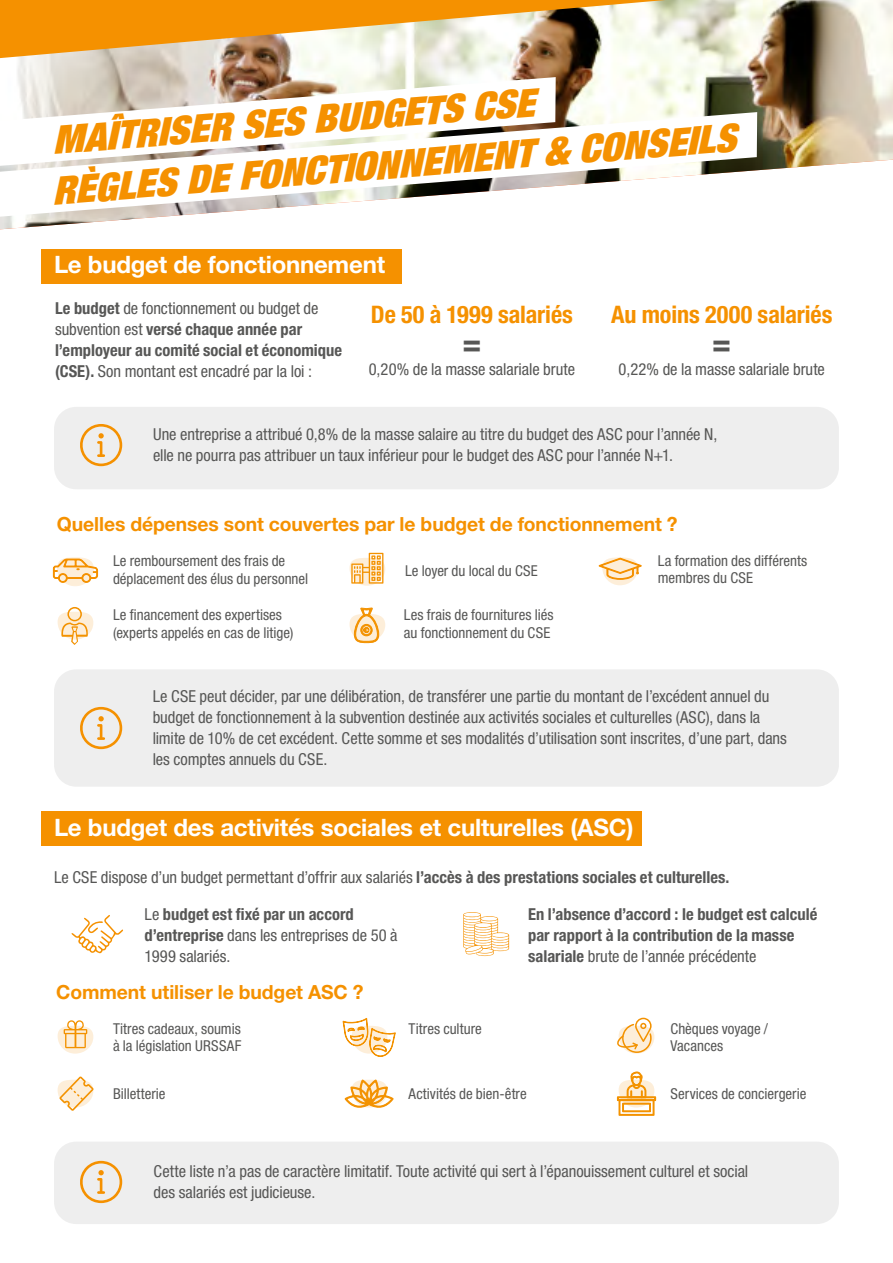
<style>
.page{position:relative;width:893px;height:1263px;background:#fff}
.page>*{position:absolute;margin:0;border:0;box-sizing:border-box;transform-origin:0 0}
.t1{font:italic 900 condensed 39px/49.8px "Helvetica Neue LT Pro";color:#f59100}
.t2{font:700 condensed 31.5px "Helvetica Neue LT Pro";color:#575756}
.t3{font:700 condensed 24.15px "Helvetica Neue LT Pro";color:#f59100}
.t4{font:700 24px "Helvetica Neue LT Pro";letter-spacing:-.01em;color:#fff}
.t5{font:700 19.5px "Helvetica Neue LT Pro";letter-spacing:-.005em;color:#f59100}
.t6{font:condensed 16.5px/21px "Helvetica Neue LT Pro";letter-spacing:-.005em;color:#575756}
.t7{font:700 condensed 16.5px/21px "Helvetica Neue LT Pro";color:#575756}
.t8{font:condensed 15px/17.2px "Helvetica Neue LT Pro";color:#575756}
.s1{font-weight:400}
.s2{font-weight:700}
</style>
<div class="page">
<div style="left:54px;top:1141px;width:785px;height:83px;background:#eee;border-radius:22px"></div>
<svg style="left:80px;top:1161px;width:42px;height:42px"></svg>
<div style="left:54px;top:407px;width:785px;height:82px;background:#eee;border-radius:22px"></div>
<div style="left:54px;top:669px;width:785px;height:118px;background:#eee;border-radius:22px"></div>
<div style="left:41px;top:249px;width:361px;height:35px;background:#f59100"></div>
<div style="left:41px;top:811px;width:600px;height:35px;background:#f59100"></div>
<img style="left:614px;top:0;width:279px;height:167px">
<svg style="left:0;top:0;width:666px;height:58px"></svg>
<img style="left:0;top:51px;width:601px;height:35px">
<svg style="left:0;top:86px;width:802px;height:144px"></svg>
<svg style="left:599px;top:557px;width:43px;height:28px"></svg>
<svg style="left:53px;top:557px;width:45px;height:29px"></svg>
<svg style="left:72px;top:915px;width:51px;height:38px"></svg>
<svg style="left:80px;top:424px;width:42px;height:42px"></svg>
<svg style="left:80px;top:707px;width:42px;height:42px"></svg>
<svg style="left:58px;top:607px;width:35px;height:38px"></svg>
<svg style="left:58px;top:1020px;width:35px;height:34px"></svg>
<svg style="left:58px;top:1076px;width:36px;height:35px"></svg>
<svg style="left:349px;top:608px;width:36px;height:35px"></svg>
<svg style="left:349px;top:553px;width:36px;height:33px"></svg>
<svg style="left:463px;top:912px;width:46px;height:44px"></svg>
<svg style="left:342px;top:1018px;width:54px;height:39px"></svg>
<svg style="left:617px;top:1018px;width:37px;height:36px"></svg>
<div style="left:617px;top:1097px;width:39px;height:4px;border:1px solid #f39200"></div>
<div style="left:618px;top:1097px;width:37px;height:3px;border:1px solid #f39200"></div>
<svg style="left:619px;top:1071px;width:35px;height:44px"></svg>
<svg style="left:345px;top:1079px;width:48px;height:29px"></svg>
<h1 class="t1" style="left:46px;top:113px;width:687px;rotate:-4deg">MAÎTRISER SES BUDGETS CSE<br>RÈGLES DE FONCTIONNEMENT &amp; CONSEILS</h1>
<h3 class="t4" style="left:54px;top:250px;width:333px">Le budget de fonctionnement</h3>
<p class="t7" style="left:55px;top:297px;width:289px">Le budget <span class="s1">de fonctionnement ou budget de subvention est</span> versé chaque année par l’employeur au comité social et économique (CSE). <span class="s1">Son montant est encadré par la loi :</span></p>
<h3 class="t3" style="left:371px;top:300px;width:203px">De 50 à 1999 salariés</h3>
<h2 class="t2" style="left:462px;top:324px;width:20px">=</h2>
<p class="t6" style="left:369px;top:358px;width:208px">0,20% de la masse salariale brute</p>
<h3 class="t3" style="left:611px;top:300px;width:223px">Au moins 2000 salariés</h3>
<h2 class="t2" style="left:712px;top:324px;width:20px">=</h2>
<p class="t6" style="left:619px;top:358px;width:208px">0,22% de la masse salariale brute</p>
<p class="t6" style="left:153px;top:424px;width:566px">Une entreprise a attribué 0,8% de la masse salaire au titre du budget des ASC pour l’année N, elle ne pourra pas attribuer un taux inférieur pour le budget des ASC pour l’année N+1.</p>
<p class="t5" style="left:57px;top:512px;width:622px">Quelles dépenses sont couvertes par le budget de fonctionnement ?</p>
<p class="t8" style="left:113px;top:552px;width:197px">Le remboursement des frais de déplacement des élus du personnel</p>
<p class="t8" style="left:405px;top:562px;width:134px">Le loyer du local du CSE</p>
<p class="t8" style="left:113px;top:606px;width:182px">Le financement des expertises (experts appelés en cas de litige)</p>
<p class="t8" style="left:404px;top:606px;width:151px">Les frais de fournitures liés au fonctionnement du CSE</p>
<p class="t8" style="left:658px;top:552px;width:151px">La formation des différents membres du CSE</p>
<p class="t6" style="left:153px;top:686px;width:636px">Le CSE peut décider, par une délibération, de transférer une partie du montant de l’excédent annuel du budget de fonctionnement à la subvention destinée aux activités sociales et culturelles (ASC), dans la limite de 10% de cet excédent. Cette somme et ses modalités d’utilisation sont inscrites, d’une part, dans les comptes annuels du CSE.</p>
<h3 class="t4" style="left:54px;top:812px;width:581px">Le budget des activités sociales et culturelles (ASC)</h3>
<p class="t6" style="left:54px;top:866px;width:677px">Le CSE dispose d’un budget permettant d’offrir aux salariés <span class="s2">l’accès à des prestations sociales et culturelles.</span></p>
<p class="t6" style="left:145px;top:903px;width:255px">Le <span class="s2">budget est fixé par un accord d’entreprise</span> dans les entreprises de 50 à<br>1999 salariés.</p>
<p class="t7" style="left:528px;top:903px;width:291px">En l’absence d’accord : le budget est calculé par rapport à la contribution de la masse salariale <span class="s1">brute de l’année précédente</span></p>
<p class="t5" style="left:56px;top:980px;width:309px">Comment utiliser le budget ASC ?</p>
<p class="t8" style="left:113px;top:1020px;width:130px">Titres cadeaux, soumis à la législation URSSAF</p>
<p class="t8" style="left:409px;top:1020px;width:75px">Titres culture</p>
<p class="t8" style="left:670px;top:1020px;width:99px">Chèques voyage /<br>Vacances</p>
<p class="t8" style="left:670px;top:1085px;width:137px">Services de conciergerie</p>
<p class="t8" style="left:409px;top:1085px;width:120px">Activités de bien-être</p>
<p class="t8" style="left:113px;top:1085px;width:54px">Billetterie</p>
<p class="t6" style="left:154px;top:1160px;width:596px">Cette liste n’a pas de caractère limitatif. Toute activité qui sert à l’épanouissement culturel et social des salariés est judicieuse.</p>
</div>
